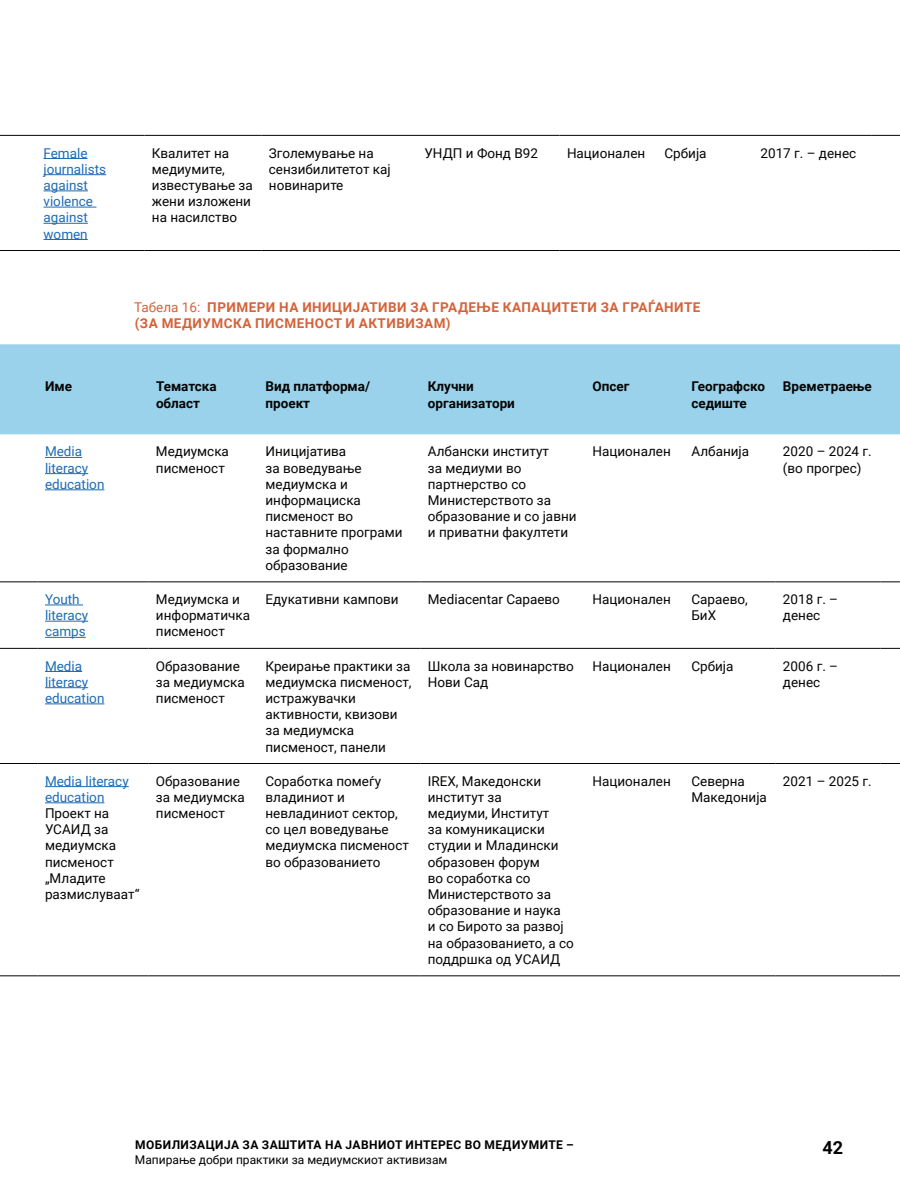
<style>
.page{position:relative;width:900px;height:1200px;background:#fff}
.page>*{position:absolute;margin:0;border:0;box-sizing:border-box;transform-origin:0 0}
.t1{font:700 18px "Roboto";color:#040503}
.t2{font:13.5px/16.2px "Roboto";color:#040503}
.t3{font:13.5px/16.2px "Roboto";color:#1e6bb5}
.t4{font:700 13.5px/16.2px "Roboto";letter-spacing:.035em;color:#d4633a}
.t5{font:700 13.5px/16.2px "Roboto";color:#040503}
.t6{font:700 12px "Roboto";letter-spacing:.035em;color:#000}
.t7{font:12px "Roboto";color:#000}
.s1{font-weight:400}
</style>
<div class="page">
<div style="left:0;top:344px;width:900px;height:90px;background:#9ad2ec"></div>
<hr style="left:0;top:581px;width:38px;height:1px;background:#040503">
<hr style="left:38px;top:581px;width:110px;height:1px;background:#040503">
<hr style="left:148px;top:581px;width:110px;height:1px;background:#040503">
<hr style="left:258px;top:581px;width:162px;height:1px;background:#040503">
<hr style="left:420px;top:581px;width:165px;height:1px;background:#040503">
<hr style="left:585px;top:581px;width:99px;height:1px;background:#040503">
<hr style="left:684px;top:581px;width:92px;height:1px;background:#040503">
<hr style="left:776px;top:581px;width:104px;height:1px;background:#040503">
<svg style="left:880px;top:581px;width:20px;height:1px"></svg>
<hr style="left:0;top:648px;width:38px;height:1px;background:#040503">
<hr style="left:38px;top:648px;width:110px;height:1px;background:#040503">
<hr style="left:148px;top:648px;width:110px;height:1px;background:#040503">
<hr style="left:258px;top:648px;width:162px;height:1px;background:#040503">
<hr style="left:420px;top:648px;width:165px;height:1px;background:#040503">
<hr style="left:585px;top:648px;width:99px;height:1px;background:#040503">
<hr style="left:684px;top:648px;width:92px;height:1px;background:#040503">
<hr style="left:776px;top:648px;width:104px;height:1px;background:#040503">
<svg style="left:880px;top:648px;width:20px;height:1px"></svg>
<hr style="left:0;top:763px;width:38px;height:1px;background:#040503">
<hr style="left:38px;top:763px;width:110px;height:1px;background:#040503">
<hr style="left:148px;top:763px;width:110px;height:1px;background:#040503">
<hr style="left:258px;top:763px;width:162px;height:1px;background:#040503">
<hr style="left:420px;top:763px;width:165px;height:1px;background:#040503">
<hr style="left:585px;top:763px;width:99px;height:1px;background:#040503">
<hr style="left:684px;top:763px;width:92px;height:1px;background:#040503">
<hr style="left:776px;top:763px;width:104px;height:1px;background:#040503">
<svg style="left:880px;top:763px;width:20px;height:1px"></svg>
<hr style="left:0;top:975px;width:38px;height:1px;background:#040503">
<hr style="left:38px;top:975px;width:110px;height:1px;background:#040503">
<hr style="left:148px;top:975px;width:110px;height:1px;background:#040503">
<hr style="left:258px;top:975px;width:162px;height:1px;background:#040503">
<hr style="left:420px;top:975px;width:165px;height:1px;background:#040503">
<hr style="left:585px;top:975px;width:99px;height:1px;background:#040503">
<hr style="left:684px;top:975px;width:92px;height:1px;background:#040503">
<hr style="left:776px;top:975px;width:104px;height:1px;background:#040503">
<svg style="left:880px;top:975px;width:20px;height:1px"></svg>
<hr style="left:45px;top:457px;width:37px;height:1px;background:#1e6bb5">
<hr style="left:45px;top:473px;width:43px;height:1px;background:#1e6bb5">
<hr style="left:45px;top:490px;width:59px;height:1px;background:#1e6bb5">
<hr style="left:45px;top:605px;width:38px;height:1px;background:#1e6bb5">
<hr style="left:45px;top:621px;width:43px;height:1px;background:#1e6bb5">
<hr style="left:45px;top:637px;width:41px;height:1px;background:#1e6bb5">
<hr style="left:45px;top:671px;width:37px;height:1px;background:#1e6bb5">
<hr style="left:45px;top:687px;width:43px;height:1px;background:#1e6bb5">
<hr style="left:45px;top:704px;width:59px;height:1px;background:#1e6bb5">
<hr style="left:45px;top:786px;width:84px;height:1px;background:#1e6bb5">
<hr style="left:45px;top:802px;width:59px;height:1px;background:#1e6bb5">
<hr style="left:0;top:135px;width:36px;height:1px;background:#040503">
<hr style="left:36px;top:135px;width:108px;height:1px;background:#040503">
<hr style="left:144px;top:135px;width:117px;height:1px;background:#040503">
<hr style="left:261px;top:135px;width:156px;height:1px;background:#040503">
<hr style="left:417px;top:135px;width:143px;height:1px;background:#040503">
<hr style="left:560px;top:135px;width:97px;height:1px;background:#040503">
<hr style="left:657px;top:135px;width:96px;height:1px;background:#040503">
<hr style="left:753px;top:135px;width:118px;height:1px;background:#040503">
<svg style="left:871px;top:135px;width:29px;height:1px"></svg>
<hr style="left:0;top:250px;width:36px;height:1px;background:#040503">
<hr style="left:36px;top:250px;width:108px;height:1px;background:#040503">
<hr style="left:144px;top:250px;width:117px;height:1px;background:#040503">
<hr style="left:261px;top:250px;width:156px;height:1px;background:#040503">
<hr style="left:417px;top:250px;width:143px;height:1px;background:#040503">
<hr style="left:560px;top:250px;width:97px;height:1px;background:#040503">
<hr style="left:657px;top:250px;width:96px;height:1px;background:#040503">
<hr style="left:753px;top:250px;width:118px;height:1px;background:#040503">
<svg style="left:871px;top:250px;width:29px;height:1px"></svg>
<hr style="left:44px;top:158px;width:44px;height:1px;background:#1e6bb5">
<hr style="left:44px;top:174px;width:62px;height:1px;background:#1e6bb5">
<hr style="left:44px;top:191px;width:44px;height:1px;background:#1e6bb5">
<hr style="left:44px;top:207px;width:52px;height:1px;background:#1e6bb5">
<hr style="left:44px;top:223px;width:44px;height:1px;background:#1e6bb5">
<hr style="left:44px;top:239px;width:44px;height:1px;background:#1e6bb5">
<p class="t3" style="left:44px;top:144px;width:64px">Female journalists against violence against women</p>
<p class="t2" style="left:152px;top:144px;width:102px">Квалитет на медиумите, известување за жени изложени на насилство</p>
<p class="t2" style="left:269px;top:144px;width:123px">Зголемување на сензибилитетот кај новинарите</p>
<p class="t2" style="left:425px;top:144px;width:115px">УНДП и Фонд B92</p>
<p class="t2" style="left:567px;top:144px;width:80px">Национален</p>
<p class="t2" style="left:665px;top:144px;width:44px">Србија</p>
<p class="t2" style="left:761px;top:144px;width:97px">2017 г. – денес</p>
<p class="t4" style="left:134px;top:298px;width:568px"><span class="s1">Табела 16:</span> ПРИМЕРИ НА ИНИЦИЈАТИВИ ЗА ГРАДЕЊЕ КАПАЦИТЕТИ ЗА ГРАЃАНИТЕ (ЗА МЕДИУМСКА ПИСМЕНОСТ И АКТИВИЗАМ)</p>
<p class="t5" style="left:45px;top:378px;width:29px">Име</p>
<p class="t5" style="left:156px;top:378px;width:62px">Тематска област</p>
<p class="t5" style="left:266px;top:378px;width:106px">Вид платформа/ проект</p>
<p class="t5" style="left:428px;top:378px;width:89px">Клучни организатори</p>
<p class="t5" style="left:592px;top:378px;width:38px">Опсег</p>
<p class="t5" style="left:691px;top:378px;width:75px">Географско седиште</p>
<p class="t5" style="left:783px;top:378px;width:90px">Времетраење</p>
<p class="t3" style="left:45px;top:443px;width:61px">Media literacy education</p>
<p class="t2" style="left:156px;top:443px;width:74px">Медиумска писменост</p>
<p class="t2" style="left:265px;top:443px;width:139px">Иницијатива<br>за воведување медиумска и информациска писменост во наставните програми за формално образование</p>
<p class="t2" style="left:428px;top:443px;width:150px">Албански институт<br>за медиуми во партнерство со<br>Министерството за образование и со јавни и приватни факултети</p>
<p class="t2" style="left:592px;top:443px;width:80px">Национален</p>
<p class="t2" style="left:691px;top:443px;width:59px">Албанија</p>
<p class="t2" style="left:783px;top:443px;width:90px">2020 – 2024 г. (во прогрес)</p>
<p class="t3" style="left:45px;top:591px;width:45px">Youth literacy camps</p>
<p class="t2" style="left:156px;top:591px;width:96px">Медиумска и информатичка писменост</p>
<p class="t2" style="left:265px;top:591px;width:135px">Едукативни кампови</p>
<p class="t2" style="left:428px;top:591px;width:134px">Mediacentar Сараево</p>
<p class="t2" style="left:592px;top:591px;width:80px">Национален</p>
<p class="t2" style="left:691px;top:591px;width:58px">Сараево,<br>БиХ</p>
<p class="t2" style="left:783px;top:591px;width:57px">2018 г. – денес</p>
<p class="t3" style="left:45px;top:657px;width:61px">Media literacy education</p>
<p class="t2" style="left:156px;top:657px;width:90px">Образование за медиумска писменост</p>
<p class="t2" style="left:265px;top:657px;width:148px">Креирање практики за медиумска писменост, истражувачки активности, квизови за медиумска писменост, панели</p>
<p class="t2" style="left:428px;top:657px;width:148px">Школа за новинарство<br>Нови Сад</p>
<p class="t2" style="left:592px;top:657px;width:80px">Национален</p>
<p class="t2" style="left:691px;top:657px;width:44px">Србија</p>
<p class="t2" style="left:783px;top:657px;width:57px">2006 г. – денес</p>
<p class="t3" style="left:45px;top:772px;width:85px">Media literacy education</p>
<p class="t2" style="left:45px;top:805px;width:96px">Проект на<br>УСАИД за медиумска писменост „Младите размислуваат“</p>
<p class="t2" style="left:156px;top:772px;width:90px">Образование за медиумска писменост</p>
<p class="t2" style="left:265px;top:772px;width:145px">Соработка помеѓу владиниот и невладиниот сектор, со цел воведување медиумска писменост во образованието</p>
<p class="t2" style="left:428px;top:772px;width:148px">IREX, Македонски институт за<br>медиуми, Институт<br>за комуникациски студии и Младински образовен форум<br>во соработка со<br>Министерството за образование и наука<br>и со Бирото за развој на образованието, а со поддршка од УСАИД</p>
<p class="t2" style="left:592px;top:772px;width:80px">Национален</p>
<p class="t2" style="left:691px;top:772px;width:77px">Северна<br>Македонија</p>
<p class="t2" style="left:783px;top:772px;width:90px">2021 – 2025 г.</p>
<p class="t6" style="left:135px;top:1137px;width:440px">МОБИЛИЗАЦИЈА ЗА ЗАШТИТА НА ЈАВНИОТ ИНТЕРЕС ВО МЕДИУМИТЕ –</p>
<p class="t7" style="left:135px;top:1151px;width:314px">Мапирање добри практики за медиумскиот активизам</p>
<h1 class="t1" style="left:822px;top:1134px;width:22px">42</h1>
</div>
